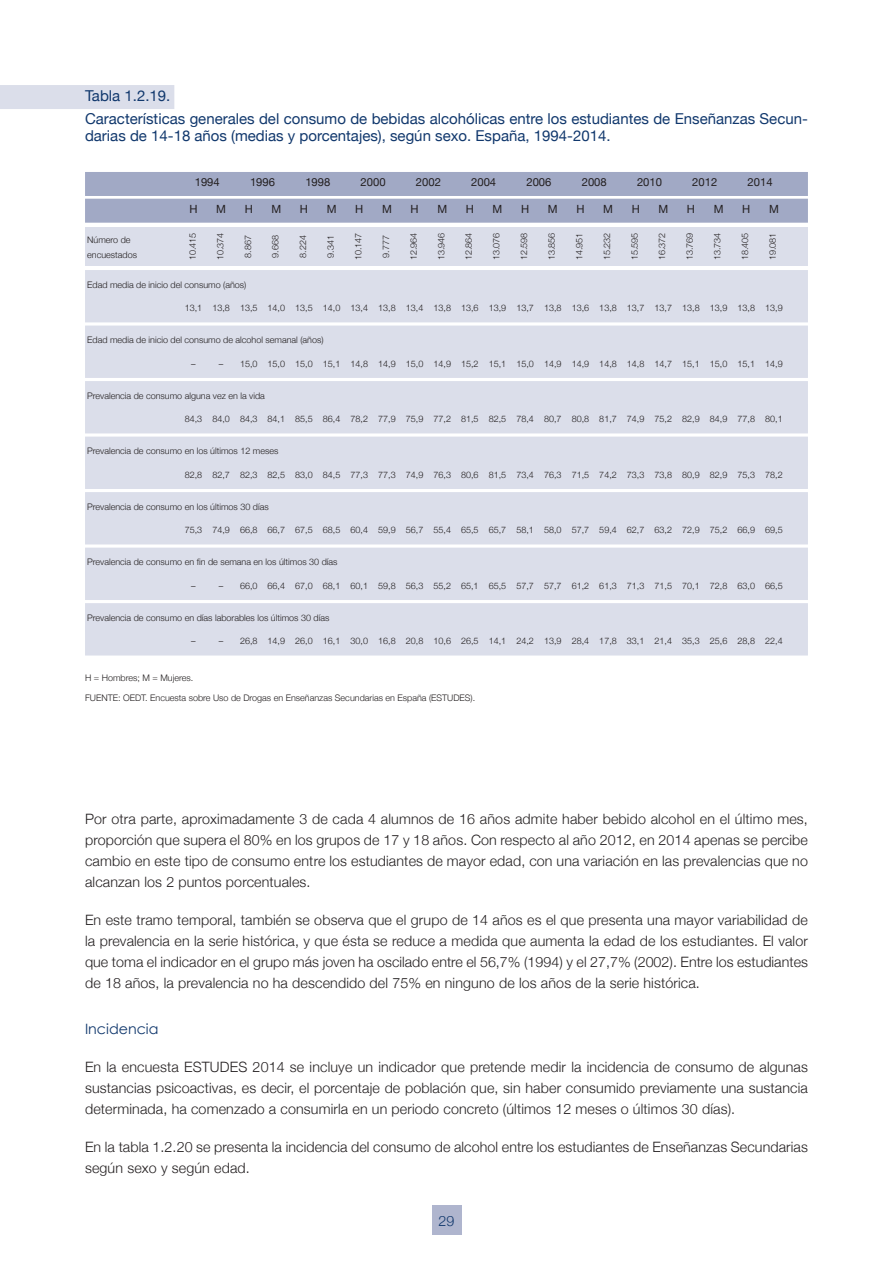
<style>
.page{position:relative;width:893px;height:1263px;background:#fff}
.page>*{position:absolute;margin:0;border:0;box-sizing:border-box;transform-origin:0 0}
.t1{font:15px/23.7px "Helvetica Neue";color:#11386d}
.t2{font:300 14.25px/21px "Helvetica Neue";letter-spacing:.01em;color:#231f20;text-align:justify}
.t3{font:14.25px "Century Gothic";color:#11386d}
.t4{font:300 14.25px "Helvetica Neue";color:#11386d}
.t5{font:11.25px "Helvetica Neue";color:#231f20}
.t6{font:300 9px/19.8px "Helvetica Neue";color:#231f20}
</style>
<div class="page">
<div style="left:85px;top:270px;width:723px;height:29px;background:#dbdeea"></div>
<div style="left:85px;top:294px;width:723px;height:28px;background:#dbdeea"></div>
<div style="left:85px;top:326px;width:723px;height:28px;background:#dbdeea"></div>
<div style="left:85px;top:349px;width:723px;height:29px;background:#dbdeea"></div>
<div style="left:85px;top:381px;width:723px;height:29px;background:#dbdeea"></div>
<div style="left:85px;top:405px;width:723px;height:28px;background:#dbdeea"></div>
<div style="left:85px;top:437px;width:723px;height:28px;background:#dbdeea"></div>
<div style="left:85px;top:460px;width:723px;height:29px;background:#dbdeea"></div>
<div style="left:85px;top:492px;width:723px;height:29px;background:#dbdeea"></div>
<div style="left:85px;top:516px;width:723px;height:28px;background:#dbdeea"></div>
<div style="left:85px;top:548px;width:723px;height:28px;background:#dbdeea"></div>
<div style="left:85px;top:571px;width:723px;height:29px;background:#dbdeea"></div>
<div style="left:85px;top:603px;width:723px;height:29px;background:#dbdeea"></div>
<div style="left:85px;top:627px;width:723px;height:28px;background:#dbdeea"></div>
<div style="left:432px;top:1205px;width:29px;height:30px;background:#afb5ce"></div>
<div style="left:0;top:85px;width:174px;height:24px;background:#dbdeea"></div>
<div style="left:85px;top:172px;width:723px;height:24px;background:#a1a9c5"></div>
<div style="left:85px;top:199px;width:723px;height:24px;background:#a1a9c5"></div>
<div style="left:85px;top:227px;width:723px;height:39px;background:#dbdeea"></div>
<h1 class="t1" style="left:85px;top:83px;width:724px">Tabla 1.2.19.<br>Características generales del consumo de bebidas alcohólicas entre los estudiantes de Enseñanzas Secun-</h1>
<h1 class="t1" style="left:85px;top:124px;width:527px">darias de 14-18 años (medias y porcentajes), según sexo. España, 1994-2014.</h1>
<p class="t5" style="left:195px;top:175px;width:27px">1994</p>
<p class="t5" style="left:250px;top:175px;width:27px">1996</p>
<p class="t5" style="left:305px;top:175px;width:27px">1998</p>
<p class="t5" style="left:361px;top:175px;width:27px">2000</p>
<p class="t5" style="left:416px;top:175px;width:27px">2002</p>
<p class="t5" style="left:471px;top:175px;width:27px">2004</p>
<p class="t5" style="left:526px;top:175px;width:27px">2006</p>
<p class="t5" style="left:582px;top:175px;width:27px">2008</p>
<p class="t5" style="left:637px;top:175px;width:27px">2010</p>
<p class="t5" style="left:692px;top:175px;width:27px">2012</p>
<p class="t5" style="left:748px;top:175px;width:27px">2014</p>
<p class="t5" style="left:189px;top:202px;width:10px">H</p>
<p class="t5" style="left:216px;top:202px;width:11px">M</p>
<p class="t5" style="left:245px;top:202px;width:10px">H</p>
<p class="t5" style="left:271px;top:202px;width:11px">M</p>
<p class="t5" style="left:300px;top:202px;width:10px">H</p>
<p class="t5" style="left:327px;top:202px;width:11px">M</p>
<p class="t5" style="left:355px;top:202px;width:10px">H</p>
<p class="t5" style="left:382px;top:202px;width:11px">M</p>
<p class="t5" style="left:411px;top:202px;width:10px">H</p>
<p class="t5" style="left:437px;top:202px;width:11px">M</p>
<p class="t5" style="left:466px;top:202px;width:10px">H</p>
<p class="t5" style="left:493px;top:202px;width:11px">M</p>
<p class="t5" style="left:521px;top:202px;width:10px">H</p>
<p class="t5" style="left:548px;top:202px;width:11px">M</p>
<p class="t5" style="left:576px;top:202px;width:10px">H</p>
<p class="t5" style="left:603px;top:202px;width:11px">M</p>
<p class="t5" style="left:632px;top:202px;width:10px">H</p>
<p class="t5" style="left:658px;top:202px;width:11px">M</p>
<p class="t5" style="left:687px;top:202px;width:10px">H</p>
<p class="t5" style="left:714px;top:202px;width:11px">M</p>
<p class="t5" style="left:742px;top:202px;width:10px">H</p>
<p class="t5" style="left:769px;top:202px;width:11px">M</p>
<p class="t6" style="left:87px;top:232px;width:51px;line-height:15px">Número de encuestados</p>
<p class="t6" style="left:182px;top:260px;width:29px;rotate:-90deg">10.415</p>
<p class="t6" style="left:210px;top:260px;width:29px;rotate:-90deg">10.374</p>
<p class="t6" style="left:238px;top:258px;width:24px;rotate:-90deg">8.867</p>
<p class="t6" style="left:265px;top:258px;width:24px;rotate:-90deg">9.668</p>
<p class="t6" style="left:293px;top:258px;width:24px;rotate:-90deg">8.224</p>
<p class="t6" style="left:321px;top:258px;width:24px;rotate:-90deg">9.341</p>
<p class="t6" style="left:348px;top:260px;width:29px;rotate:-90deg">10.147</p>
<p class="t6" style="left:376px;top:258px;width:24px;rotate:-90deg">9.777</p>
<p class="t6" style="left:403px;top:260px;width:29px;rotate:-90deg">12.964</p>
<p class="t6" style="left:431px;top:260px;width:29px;rotate:-90deg">13.946</p>
<p class="t6" style="left:459px;top:260px;width:29px;rotate:-90deg">12.864</p>
<p class="t6" style="left:486px;top:260px;width:29px;rotate:-90deg">13.076</p>
<p class="t6" style="left:514px;top:260px;width:29px;rotate:-90deg">12.598</p>
<p class="t6" style="left:541px;top:260px;width:29px;rotate:-90deg">13.856</p>
<p class="t6" style="left:569px;top:260px;width:29px;rotate:-90deg">14.951</p>
<p class="t6" style="left:597px;top:260px;width:29px;rotate:-90deg">15.232</p>
<p class="t6" style="left:624px;top:260px;width:29px;rotate:-90deg">15.595</p>
<p class="t6" style="left:652px;top:260px;width:29px;rotate:-90deg">16.372</p>
<p class="t6" style="left:680px;top:260px;width:29px;rotate:-90deg">13.769</p>
<p class="t6" style="left:707px;top:260px;width:29px;rotate:-90deg">13.734</p>
<p class="t6" style="left:735px;top:260px;width:29px;rotate:-90deg">18.405</p>
<p class="t6" style="left:762px;top:260px;width:29px;rotate:-90deg">19.081</p>
<p class="t6" style="left:87px;top:275px;width:161px">Edad media de inicio del consumo (años)</p>
<p class="t6" style="left:185px;top:298px;width:599px">13,1 13,8 13,5 14,0 13,5 14,0 13,4 13,8 13,4 13,8 13,6 13,9 13,7 13,8 13,6 13,8 13,7 13,7 13,8 13,9 13,8 13,9</p>
<p class="t6" style="left:87px;top:330px;width:238px">Edad media de inicio del consumo de alcohol semanal (años)</p>
<p class="t6" style="left:191px;top:354px;width:6px">–</p>
<p class="t6" style="left:219px;top:354px;width:565px">– 15,0 15,0 15,0 15,1 14,8 14,9 15,0 14,9 15,2 15,1 15,0 14,9 14,9 14,8 14,8 14,7 15,1 15,0 15,1 14,9</p>
<p class="t6" style="left:87px;top:386px;width:179px">Prevalencia de consumo alguna vez en la vida</p>
<p class="t6" style="left:185px;top:409px;width:599px">84,3 84,0 84,3 84,1 85,5 86,4 78,2 77,9 75,9 77,2 81,5 82,5 78,4 80,7 80,8 81,7 74,9 75,2 82,9 84,9 77,8 80,1</p>
<p class="t6" style="left:87px;top:441px;width:193px">Prevalencia de consumo en los últimos 12 meses</p>
<p class="t6" style="left:185px;top:465px;width:599px">82,8 82,7 82,3 82,5 83,0 84,5 77,3 77,3 74,9 76,3 80,6 81,5 73,4 76,3 71,5 74,2 73,3 73,8 80,9 82,9 75,3 78,2</p>
<p class="t6" style="left:87px;top:497px;width:183px">Prevalencia de consumo en los últimos 30 días</p>
<p class="t6" style="left:185px;top:520px;width:599px">75,3 74,9 66,8 66,7 67,5 68,5 60,4 59,9 56,7 55,4 65,5 65,7 58,1 58,0 57,7 59,4 62,7 63,2 72,9 75,2 66,9 69,5</p>
<p class="t6" style="left:87px;top:552px;width:252px">Prevalencia de consumo en fin de semana en los últimos 30 días</p>
<p class="t6" style="left:191px;top:576px;width:6px">–</p>
<p class="t6" style="left:219px;top:576px;width:565px">– 66,0 66,4 67,0 68,1 60,1 59,8 56,3 55,2 65,1 65,5 57,7 57,7 61,2 61,3 71,3 71,5 70,1 72,8 63,0 66,5</p>
<p class="t6" style="left:87px;top:608px;width:244px">Prevalencia de consumo en días laborables los últimos 30 días</p>
<p class="t6" style="left:191px;top:631px;width:6px">–</p>
<p class="t6" style="left:219px;top:631px;width:565px">– 26,8 14,9 26,0 16,1 30,0 16,8 20,8 10,6 26,5 14,1 24,2 13,9 28,4 17,8 33,1 21,4 35,3 25,6 28,8 22,4</p>
<p class="t6" style="left:85px;top:668px;width:392px">H = Hombres; M = Mujeres.<br>FUENTE: OEDT. Encuesta sobre Uso de Drogas en Enseñanzas Secundarias en España (ESTUDES).</p>
<p class="t2" style="left:85px;top:808px;width:724px">Por otra parte, aproximadamente 3 de cada 4 alumnos de 16 años admite haber bebido alcohol en el último mes, proporción que supera el 80% en los grupos de 17 y 18 años. Con respecto al año 2012, en 2014 apenas se percibe cambio en este tipo de consumo entre los estudiantes de mayor edad, con una variación en las prevalencias que no alcanzan los 2 puntos porcentuales.</p>
<p class="t2" style="left:85px;top:909px;width:724px">En este tramo temporal, también se observa que el grupo de 14 años es el que presenta una mayor variabilidad de la prevalencia en la serie histórica, y que ésta se reduce a medida que aumenta la edad de los estudiantes. El valor que toma el indicador en el grupo más joven ha oscilado entre el 56,7% (1994) y el 27,7% (2002). Entre los estudiantes de 18 años, la prevalencia no ha descendido del 75% en ninguno de los años de la serie histórica.</p>
<h2 class="t3" style="left:85px;top:1020px;width:75px">Incidencia</h2>
<p class="t2" style="left:85px;top:1056px;width:724px">En la encuesta ESTUDES 2014 se incluye un indicador que pretende medir la incidencia de consumo de algunas sustancias psicoactivas, es decir, el porcentaje de población que, sin haber consumido previamente una sustancia determinada, ha comenzado a consumirla en un periodo concreto (últimos 12 meses o últimos 30 días).</p>
<h2 class="t2" style="left:85px;top:1136px;width:724px">En la tabla 1.2.20 se presenta la incidencia del consumo de alcohol entre los estudiantes de Enseñanzas Secundarias según sexo y según edad.</h2>
<h2 class="t4" style="left:439px;top:1212px;width:17px">29</h2>
</div>
